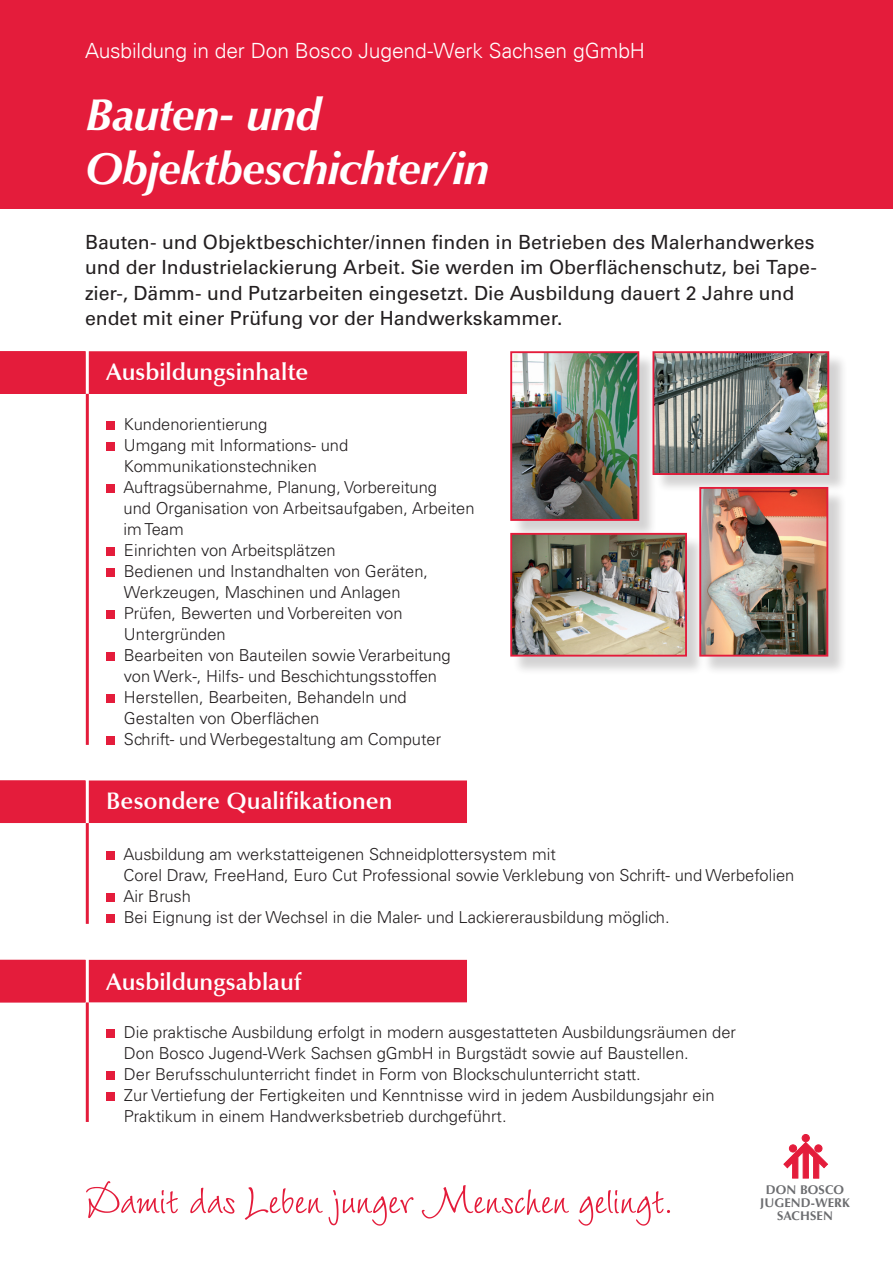
<style>
.page{position:relative;width:893px;height:1263px;background:#fff}
.page>*{position:absolute;margin:0;border:0;box-sizing:border-box;transform-origin:0 0}
.t1{font:55.5px "Wiesbaden Swing LT";letter-spacing:-.01em;color:#e41c3b}
.t2{font:italic 700 45px/54px "Optima";letter-spacing:-.01em;color:#fff}
.t3{font:600 24px "Optima LT";color:#fff}
.t4{font:300 21px "Univers LT";letter-spacing:-.01em;color:#fff}
.t5{font:19.5px/25.5px "Univers";color:#231f20}
.t6{font:300 16.5px/21px "Univers";color:#231f20}
.t7{font:700 12.75px/13px "Optima";letter-spacing:.005em;color:#6c6d70;text-align:center}
</style>
<div class="page">
<div style="left:0;top:0;width:893px;height:208px;background:#e41c3b"></div>
<div style="left:512px;top:353px;width:336px;height:322px;background:#231f20;opacity:.2"></div>
<img style="left:655px;top:354px;width:171px;height:118px">
<div style="left:652px;top:351px;width:177px;height:124px;border:2px solid #e41c3b"></div>
<img style="left:513px;top:354px;width:123px;height:164px">
<div style="left:510px;top:351px;width:129px;height:170px;border:2px solid #e41c3b"></div>
<img style="left:513px;top:536px;width:171px;height:118px">
<div style="left:510px;top:533px;width:177px;height:124px;border:2px solid #e41c3b"></div>
<img style="left:702px;top:490px;width:123px;height:164px">
<div style="left:699px;top:487px;width:129px;height:170px;border:2px solid #e41c3b"></div>
<div style="left:0;top:352px;width:466px;height:41px;background:#e41c3b"></div>
<div style="left:0;top:351px;width:467px;height:43px;border:2px solid #e41c3b"></div>
<svg style="left:0;top:351px;width:85px;height:43px"></svg>
<div style="left:106px;top:421px;width:9px;height:9px;background:#e41c3b"></div>
<div style="left:106px;top:442px;width:9px;height:9px;background:#e41c3b"></div>
<div style="left:106px;top:484px;width:9px;height:9px;background:#e41c3b"></div>
<div style="left:106px;top:547px;width:9px;height:9px;background:#e41c3b"></div>
<div style="left:106px;top:568px;width:9px;height:9px;background:#e41c3b"></div>
<div style="left:106px;top:610px;width:9px;height:9px;background:#e41c3b"></div>
<div style="left:106px;top:652px;width:9px;height:9px;background:#e41c3b"></div>
<div style="left:106px;top:694px;width:9px;height:9px;background:#e41c3b"></div>
<div style="left:106px;top:736px;width:9px;height:9px;background:#e41c3b"></div>
<div style="left:0;top:781px;width:466px;height:41px;background:#e41c3b"></div>
<div style="left:0;top:780px;width:467px;height:43px;border:2px solid #e41c3b"></div>
<svg style="left:0;top:780px;width:85px;height:43px"></svg>
<div style="left:106px;top:851px;width:9px;height:9px;background:#e41c3b"></div>
<div style="left:106px;top:893px;width:9px;height:9px;background:#e41c3b"></div>
<div style="left:106px;top:914px;width:9px;height:9px;background:#e41c3b"></div>
<div style="left:0;top:960px;width:466px;height:41px;background:#e41c3b"></div>
<div style="left:0;top:960px;width:467px;height:42px;border:2px solid #e41c3b"></div>
<svg style="left:0;top:960px;width:85px;height:42px"></svg>
<div style="left:106px;top:1030px;width:9px;height:8px;background:#e41c3b"></div>
<div style="left:106px;top:1072px;width:9px;height:8px;background:#e41c3b"></div>
<div style="left:106px;top:1093px;width:9px;height:8px;background:#e41c3b"></div>
<hr style="left:86px;top:335px;width:3px;height:749px;background:#fff">
<hr style="left:86px;top:394px;width:3px;height:351px;background:#e41c3b">
<hr style="left:86px;top:823px;width:3px;height:101px;background:#e41c3b">
<hr style="left:86px;top:1002px;width:3px;height:120px;background:#e41c3b">
<svg style="left:784px;top:1142px;width:44px;height:36px"></svg>
<div style="left:789px;top:1145px;width:8px;height:7px;background:#e41c3b;border-radius:50%"></div>
<div style="left:789px;top:1145px;width:8px;height:7px;border:1px solid #e41c3b;border-radius:50%"></div>
<div style="left:815px;top:1145px;width:7px;height:7px;background:#e41c3b;border-radius:50%"></div>
<div style="left:815px;top:1145px;width:7px;height:7px;border:1px solid #e41c3b;border-radius:50%"></div>
<div style="left:802px;top:1134px;width:7px;height:8px;background:#e41c3b;border-radius:50%"></div>
<div style="left:802px;top:1134px;width:7px;height:8px;border:1px solid #e41c3b;border-radius:50%"></div>
<p class="t4" style="left:85px;top:38px;width:562px">Ausbildung in der Don Bosco Jugend-Werk Sachsen gGmbH</p>
<h2 class="t2" style="left:85px;top:88px;width:406px">Bauten- und<br>Objektbeschichter/in</h2>
<p class="t5" style="left:85px;top:229px;width:733px">Bauten- und Objektbeschichter/innen finden in Betrieben des Malerhandwerkes und der Industrielackierung Arbeit. Sie werden im Oberflächenschutz, bei Tape&shy;zier-, Dämm- und Putzarbeiten eingesetzt. Die Ausbildung dauert 2 Jahre und endet mit einer Prüfung vor der Handwerkskammer.</p>
<h3 class="t3" style="left:106px;top:358px;width:203px">Ausbildungsinhalte</h3>
<p class="t6" style="left:124px;top:413px;width:352px">Kundenorientierung<br>Umgang mit Informations- und Kommunikationstechniken<br>Auftragsübernahme, Planung, Vorbereitung<br>und Organisation von Arbeitsaufgaben, Arbeiten im Team<br>Einrichten von Arbeitsplätzen<br>Bedienen und Instandhalten von Geräten, Werkzeugen, Maschinen und Anlagen<br>Prüfen, Bewerten und Vorbereiten von Untergründen<br>Bearbeiten von Bauteilen sowie Verarbeitung von Werk-, Hilfs- und Beschichtungsstoffen Herstellen, Bearbeiten, Behandeln und Gestalten von Oberflächen<br>Schrift- und Werbegestaltung am Computer</p>
<h3 class="t3" style="left:106px;top:787px;width:288px">Besondere Qualifikationen</h3>
<p class="t6" style="left:124px;top:843px;width:672px">Ausbildung am werkstatteigenen Schneidplottersystem mit<br>Corel Draw, FreeHand, Euro Cut Professional sowie Verklebung von Schrift- und Werbefolien Air Brush<br>Bei Eignung ist der Wechsel in die Maler- und Lackiererausbildung möglich.</p>
<h3 class="t3" style="left:106px;top:967px;width:197px">Ausbildungsablauf</h3>
<p class="t6" style="left:124px;top:1022px;width:613px">Die praktische Ausbildung erfolgt in modern ausgestatteten Ausbildungsräumen der Don Bosco Jugend-Werk Sachsen gGmbH in Burgstädt sowie auf Baustellen.<br>Der Berufsschulunterricht findet in Form von Blockschulunterricht statt.<br>Zur Vertiefung der Fertigkeiten und Kenntnisse wird in jedem Ausbildungsjahr ein Praktikum in einem Handwerksbetrieb durchgeführt.</p>
<h1 class="t1" style="left:84px;top:1169px;width:591px">Damit das Leben junger Menschen gelingt.</h1>
<p class="t7" style="left:760px;top:1183px;width:91px">DON BOSCO<br>JUGEND-WERK<br>SACHSEN</p>
</div>
